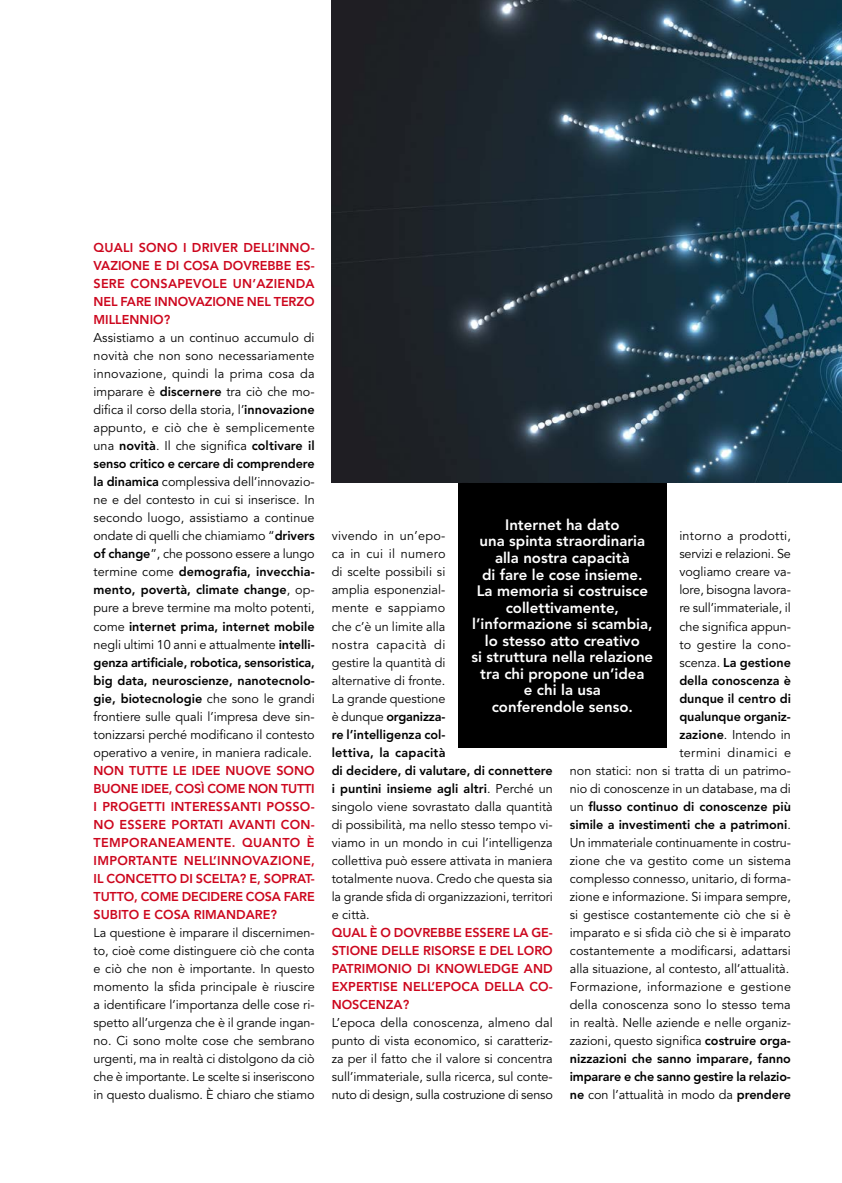
<style>
.page{position:relative;width:842px;height:1183px;background:#fff}
.page>*{position:absolute;margin:0;border:0;box-sizing:border-box;transform-origin:0 0}
.t1{font:800 15px/16.5px "Avenir LT Std";color:#fff;text-align:center}
.t2{font:12.75px/18px "Avenir LT Std";color:#000;text-align:justify}
.t3{font:800 12.75px/18px "Avenir LT Std";color:#cd071e;text-align:justify}
.s1{font-weight:800}
</style>
<div class="page">
<div style="left:458px;top:483px;width:208px;height:264px;background:#000"></div>
<img style="left:332px;top:0;width:510px;height:483px">
<p class="t3" style="left:94px;top:239px;width:223px">QUALI SONO I DRIVER DELL’INNO-VAZIONE E DI COSA DOVREBBE ES-SERE CONSAPEVOLE UN’AZIENDA NEL FARE INNOVAZIONE NEL TERZO MILLENNIO?</p>
<p class="t2" style="left:94px;top:329px;width:223px">Assistiamo a un continuo accumulo di novità che non sono necessariamente innovazione, quindi la prima cosa da imparare è <span class="s1">discernere</span> tra ciò che mo&shy;difica il corso della storia, l’<span class="s1">innovazione </span>appunto, e ciò che è semplicemente una <span class="s1">novità</span>. Il che significa <span class="s1">coltivare il senso critico e cercare di comprendere la dinamica</span> complessiva dell’innovazio&shy;ne e del contesto in cui si inserisce. In secondo luogo, assistiamo a continue ondate di quelli che chiamiamo “<span class="s1">drivers of change</span>”, che possono essere a lungo termine come <span class="s1">demografia, invecchia&shy;mento, povertà, climate change</span>, op&shy;pure a breve termine ma molto potenti, come <span class="s1">internet prima, internet mobile </span>negli ultimi 10 anni e attualmente <span class="s1">intelli&shy;genza artificiale, robotica, sensoristica, big data, neuroscienze, nanotecnolo&shy;gie, biotecnologie</span> che sono le grandi frontiere sulle quali l’impresa deve sin&shy;tonizzarsi perché modificano il contesto operativo a venire, in maniera radicale.</p>
<p class="t3" style="left:94px;top:761px;width:223px">NON TUTTE LE IDEE NUOVE SONO BUONE IDEE, COSÌ COME NON TUTTI I PROGETTI INTERESSANTI POSSO-NO ESSERE PORTATI AVANTI CON-TEMPORANEAMENTE. QUANTO È IMPORTANTE NELL’INNOVAZIONE, IL CONCETTO DI SCELTA? E, SOPRAT-TUTTO, COME DECIDERE COSA FARE SUBITO E COSA RIMANDARE?</p>
<p class="t2" style="left:94px;top:923px;width:223px">La questione è imparare il discernimen&shy;to, cioè come distinguere ciò che conta e ciò che non è importante. In questo momento la sfida principale è riuscire a identificare l’importanza delle cose ri&shy;spetto all’urgenza che è il grande ingan&shy;no. Ci sono molte cose che sembrano urgenti, ma in realtà ci distolgono da ciò che è importante. Le scelte si inseriscono in questo dualismo. È chiaro che stiamo</p>
<p class="t1" style="left:471px;top:516px;width:183px">Internet ha dato<br>una spinta straordinaria alla nostra capacità<br>di fare le cose insieme.<br>La memoria si costruisce collettivamente, l’informazione si scambia, lo stesso atto creativo<br>si struttura nella relazione tra chi propone un’idea<br>e chi la usa<br>conferendole senso.</p>
<p class="t2" style="left:570px;top:527px;width:223px;text-align:right">intorno a prodotti,<br>servizi e relazioni. Se<br>vogliamo creare va-<br>lore, bisogna lavora-<br>re sull’immateriale, il<br>che significa appun-<br>to gestire la cono-<br>scenza. <span class="s1">La gestione<br>della conoscenza è<br>dunque il centro di<br>qualunque organiz-<br>zazione</span>. Intendo in<br>termini dinamici e<br>non statici: non si tratta di un patrimo&shy;nio di conoscenze in un database, ma di un <span class="s1">flusso continuo di conoscenze più simile a investimenti che a patrimoni</span>.<br>Un immateriale continuamente in costru&shy;zione che va gestito come un sistema complesso connesso, unitario, di forma&shy;zione e informazione. Si impara sempre, si gestisce costantemente ciò che si è imparato e si sfida ciò che si è imparato costantemente a modificarsi, adattarsi alla situazione, al contesto, all’attualità.<br>Formazione, informazione e gestione della conoscenza sono lo stesso tema in realtà. Nelle aziende e nelle organiz&shy;zazioni, questo significa <span class="s1">costruire orga&shy;nizzazioni che sanno imparare, fanno imparare e che sanno gestire la relazio&shy;ne</span> con l’attualità in modo da <span class="s1">prendere</span></p>
<p class="t2" style="left:332px;top:527px;width:223px;text-align:left">vivendo in un’epo-<br>ca in cui il numero<br>di scelte possibili si<br>amplia esponenzial-<br>mente e sappiamo<br>che c’è un limite alla<br>nostra capacità di<br>gestire la quantità di<br>alternative di fronte.<br>La grande questione<br>è dunque <span class="s1">organizza-<br>re l’intelligenza col-<br>lettiva, la capacità<br>di decidere, di valutare, di connettere i puntini insieme agli altri</span>. Perché un singolo viene sovrastato dalla quantità di possibilità, ma nello stesso tempo vi&shy;viamo in un mondo in cui l’intelligenza collettiva può essere attivata in maniera totalmente nuova. Credo che questa sia la grande sfida di organizzazioni, territori e città.</p>
<p class="t3" style="left:332px;top:923px;width:223px">QUAL È O DOVREBBE ESSERE LA GE-STIONE DELLE RISORSE E DEL LORO PATRIMONIO DI KNOWLEDGE AND EXPERTISE NELL’EPOCA DELLA CO-NOSCENZA?</p>
<p class="t2" style="left:332px;top:1013px;width:223px">L’epoca della conoscenza, almeno dal punto di vista economico, si caratteriz&shy;za per il fatto che il valore si concentra sull’immateriale, sulla ricerca, sul conte&shy;nuto di design, sulla costruzione di senso</p>
</div>
